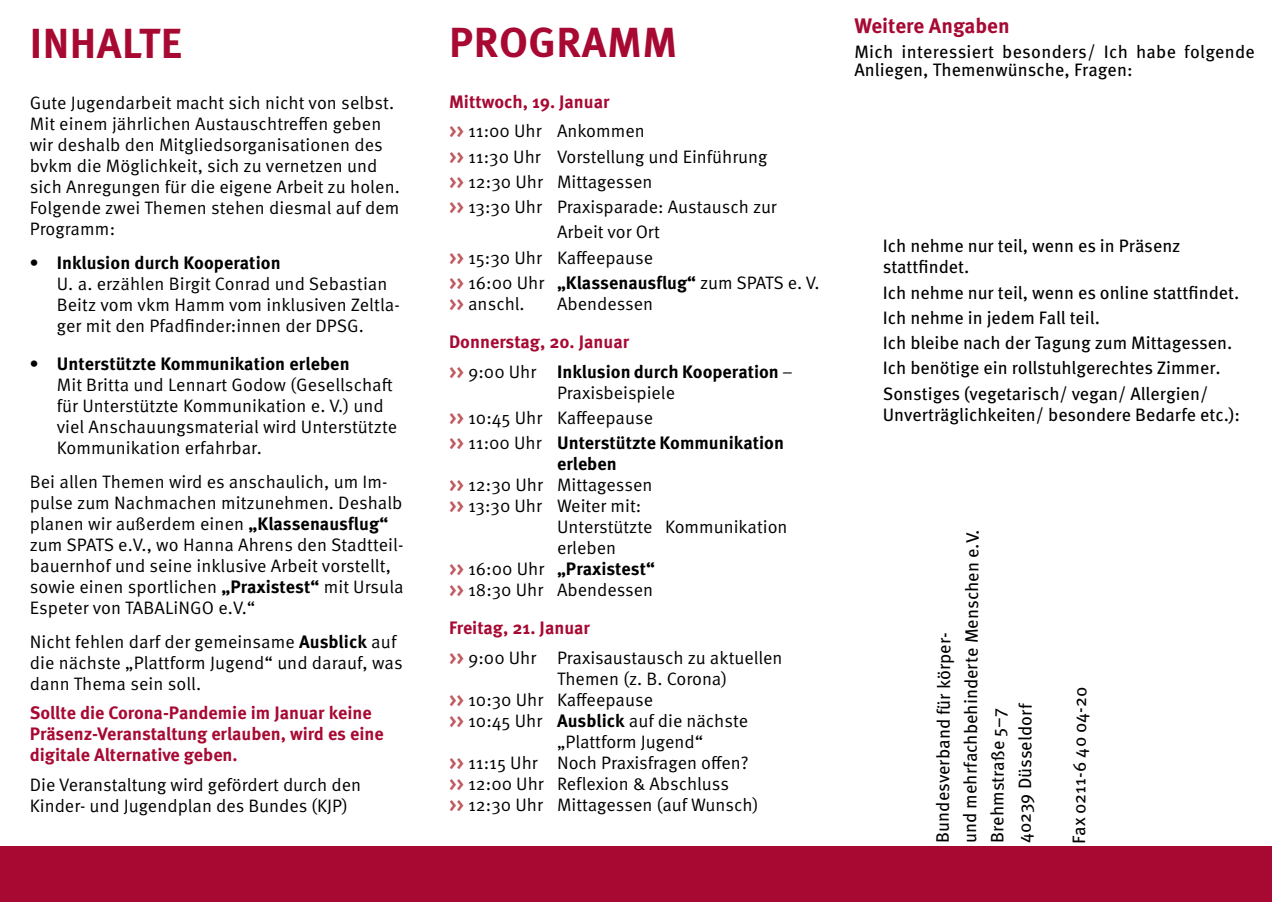
<style>
.page{position:relative;width:1272px;height:902px;background:#fff}
.page>*{position:absolute;margin:0;border:0;box-sizing:border-box;transform-origin:0 0}
.t1{font:700 42px "Meta Pro";letter-spacing:.01em;color:#a70932}
.t2{font:700 21px "Meta Pro";color:#a70932}
.t3{font:18px/21px "Meta Pro Norm";color:#000}
.t4{font:18px/25.2px "Meta Pro";color:#000}
.t5{font:700 18px/29.5px "Meta Pro";color:#000}
.t6{font:700 18px/21px "Meta Pro";color:#a70932}
.s1{font-family:"Meta Pro";font-weight:700}
.s2{font-family:"Meta Pro";font-weight:700;color:#c15a60}
.s3{color:#a70932}
.s4{color:#c15a60}
.s5{font-family:"Meta Pro Norm";font-weight:400}
</style>
<div class="page">
<div style="left:0;top:846px;width:1271px;height:55px;background:#a70932"></div>
<h1 class="t1" style="left:30px;top:10px;width:153px">INHALTE</h1>
<p class="t3" style="left:30px;top:91px;width:371px">Gute Jugendarbeit macht sich nicht von selbst.<br>Mit einem jährlichen Austauschtreffen geben wir deshalb den Mitgliedsorganisationen des bvkm die Möglichkeit, sich zu vernetzen und sich Anregungen für die eigene Arbeit zu holen.<br>Folgende zwei Themen stehen diesmal auf dem Programm:</p>
<p class="t5" style="left:30px;top:246px;width:252px">• Inklusion durch Kooperation</p>
<p class="t3" style="left:57px;top:272px;width:344px">U. a. erzählen Birgit Conrad und Sebastian<br>Beitz vom vkm Hamm vom inklusiven Zeltla&shy;ger mit den Pfadfinder:innen der DPSG.</p>
<p class="t5" style="left:30px;top:347px;width:321px">• Unterstützte Kommunikation erleben</p>
<p class="t3" style="left:57px;top:373px;width:342px">Mit Britta und Lennart Godow (Gesellschaft für Unterstützte Kommunikation e. V.) und viel Anschauungsmaterial wird Unterstützte Kommunikation erfahrbar.</p>
<p class="t3" style="left:30px;top:469px;width:375px">Bei allen Themen wird es anschaulich, um Im&shy;pulse zum Nachmachen mitzunehmen. Deshalb planen wir außerdem einen <span class="s1">„Klassenausflug“ </span>zum SPATS e.V., wo Hanna Ahrens den Stadtteil&shy;bauernhof und seine inklusive Arbeit vorstellt, sowie einen sportlichen <span class="s1">„Praxistest“</span> mit Ursula Espeter von TABALiNGO e.V.“</p>
<p class="t3" style="left:30px;top:629px;width:374px">Nicht fehlen darf der gemeinsame <span class="s1">Ausblick</span> auf die nächste „Plattform Jugend“ und darauf, was dann Thema sein soll.</p>
<p class="t6" style="left:30px;top:701px;width:355px">Sollte die Corona-Pandemie im Januar keine<br>Präsenz-Veranstaltung erlauben, wird es eine digitale Alternative geben.</p>
<p class="t3" style="left:30px;top:772px;width:333px">Die Veranstaltung wird gefördert durch den<br>Kinder- und Jugendplan des Bundes (KJP)</p>
<h1 class="t1" style="left:449px;top:9px;width:229px">PROGRAMM</h1>
<p class="t6" style="left:449px;top:90px;width:162px">Mittwoch, 19. Januar</p>
<p class="t3" style="left:449px;top:119px;width:197px"><span class="s2">&gt;&gt;</span> 11:00 Uhr Ankommen</p>
<p class="t3" style="left:449px;top:145px;width:320px"><span class="s2">&gt;&gt;</span> 11:30 Uhr Vorstellung und Einführung</p>
<p class="t3" style="left:449px;top:170px;width:205px"><span class="s2">&gt;&gt;</span> 12:30 Uhr Mittagessen</p>
<p class="t3" style="left:449px;top:195px;width:329px"><span class="s2">&gt;&gt;</span> 13:30 Uhr Praxisparade: Austausch zur</p>
<p class="t3" style="left:557px;top:220px;width:104px">Arbeit vor Ort</p>
<p class="t3" style="left:449px;top:246px;width:205px"><span class="s2">&gt;&gt;</span> 15:30 Uhr Kaffeepause</p>
<p class="t3" style="left:449px;top:271px;width:372px"><span class="s2">&gt;&gt;</span> 16:00 Uhr <span class="s1">„Klassenausflug“</span> zum SPATS e. V.</p>
<p class="t3" style="left:449px;top:292px;width:77px"><span class="s2">&gt;&gt;</span> anschl.</p>
<p class="t3" style="left:557px;top:292px;width:98px">Abendessen</p>
<p class="t5" style="left:449px;top:326px;width:345px"><span class="s3">Donnerstag, 20. Januar<br></span><span class="s4">&gt;&gt;</span> <span class="s5">9:00 Uhr</span> Inklusion durch Kooperation <span class="s5">–</span></p>
<p class="t3" style="left:449px;top:378px;width:228px;line-height:25.2px;text-indent:108px">Praxisbeispiele <span class="s2">&gt;&gt;</span> 10:45 Uhr Kaffeepause</p>
<p class="t5" style="left:557px;top:431px;width:228px;line-height:21px;text-indent:-108px"><span class="s4">&gt;&gt;</span> <span class="s5">11:00 Uhr</span> Unterstützte Kommunikation erleben</p>
<p class="t3" style="left:449px;top:473px;width:205px"><span class="s2">&gt;&gt;</span> 12:30 Uhr Mittagessen</p>
<p class="t3" style="left:449px;top:494px;width:194px"><span class="s2">&gt;&gt;</span> 13:30 Uhr Weiter mit:</p>
<p class="t3" style="left:557px;top:515px;width:232px">Unterstützte Kommunikation</p>
<p class="t3" style="left:557px;top:536px;width:61px">erleben</p>
<p class="t5" style="left:449px;top:553px;width:207px"><span class="s4">&gt;&gt;</span> <span class="s5">16:00 Uhr</span> „Praxistest“</p>
<p class="t3" style="left:449px;top:578px;width:206px"><span class="s2">&gt;&gt;</span> 18:30 Uhr Abendessen</p>
<p class="t6" style="left:449px;top:616px;width:142px">Freitag, 21. Januar</p>
<p class="t3" style="left:449px;top:645px;width:335px"><span class="s2">&gt;&gt;</span> 9:00 Uhr Praxisaustausch zu aktuellen</p>
<p class="t3" style="left:557px;top:666px;width:172px">Themen (z. B. Corona)</p>
<p class="t3" style="left:449px;top:687px;width:205px"><span class="s2">&gt;&gt;</span> 10:30 Uhr Kaffeepause</p>
<p class="t3" style="left:449px;top:708px;width:300px"><span class="s2">&gt;&gt;</span> 10:45 Uhr <span class="s1">Ausblick</span> auf die nächste</p>
<p class="t3" style="left:557px;top:729px;width:148px">„Plattform Jugend“</p>
<p class="t3" style="left:449px;top:750px;width:301px"><span class="s2">&gt;&gt;</span> 11:15 Uhr Noch Praxisfragen offen?</p>
<p class="t3" style="left:449px;top:771px;width:281px"><span class="s2">&gt;&gt;</span> 12:00 Uhr Reflexion &amp; Abschluss</p>
<p class="t3" style="left:449px;top:792px;width:311px"><span class="s2">&gt;&gt;</span> 12:30 Uhr Mittagessen (auf Wunsch)</p>
<p class="t2" style="left:854px;top:9px;width:157px">Weitere Angaben</p>
<p class="t4" style="left:854px;top:41px;width:402px;line-height:18.8px">Mich interessiert besonders/ Ich habe folgende<br>Anliegen, Themenwünsche, Fragen:</p>
<p class="t4" style="left:882px;top:234px;width:299px;line-height:21px">Ich nehme nur teil, wenn es in Präsenz stattfindet.</p>
<p class="t4" style="left:882px;top:278px;width:358px">Ich nehme nur teil, wenn es online stattfindet.<br>Ich nehme in jedem Fall teil.<br>Ich bleibe nach der Tagung zum Mittagessen.<br>Ich benötige ein rollstuhlgerechtes Zimmer.<br>Sonstiges (vegetarisch/ vegan/ Allergien/</p>
<p class="t4" style="left:882px;top:401px;width:359px">Unverträglichkeiten/ besondere Bedarfe etc.):</p>
<p class="t4" style="left:928px;top:843px;width:315px;line-height:27.2px;rotate:-90deg">Bundesverband für körper-<br>und mehrfachbehinderte Menschen e.V.<br>Brehmstraße 5–7<br>40239 Düsseldorf</p>
<p class="t4" style="left:1065px;top:843px;width:158px;rotate:-90deg">Fax 0211-6 40 04-20</p>
</div>
